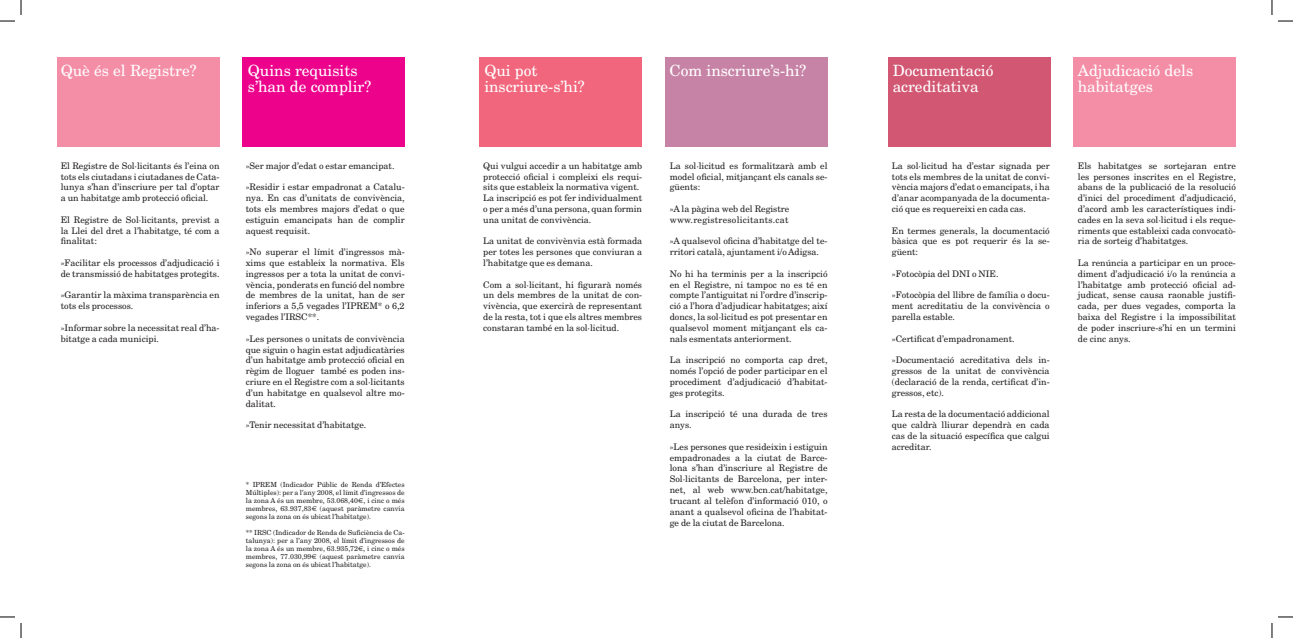
<style>
.page{position:relative;width:1293px;height:638px;background:#fff}
.page>*{position:absolute;margin:0;border:0;box-sizing:border-box;transform-origin:0 0}
.t1{font:15.5px/16px "New Century Schlbk";letter-spacing:-.005em;color:#fff}
.t2{font:9px/10.8px "New Century Schlbk";color:#231f20;text-align:justify}
.t3{font:9px/10.8px "New Century Schlbk";letter-spacing:.025em;color:#231f20}
.t4{font:7px/8px "New Century Schlbk";color:#231f20;text-align:justify}
.s1{font-family:"Euro Sans"}
</style>
<div class="page">
<div style="left:57px;top:57px;width:162px;height:90px;background:#f48da6"></div>
<div style="left:479px;top:57px;width:163px;height:90px;background:#f1667c"></div>
<div style="left:242px;top:57px;width:163px;height:90px;background:#ed028c"></div>
<div style="left:664px;top:57px;width:163px;height:90px;background:#c783a6"></div>
<div style="left:887px;top:57px;width:163px;height:90px;background:#d25773"></div>
<div style="left:1073px;top:57px;width:162px;height:90px;background:#f48da6"></div>
<svg style="left:0;top:0;width:22px;height:22px"></svg>
<svg style="left:0;top:616px;width:22px;height:21px"></svg>
<svg style="left:1271px;top:0;width:21px;height:22px"></svg>
<svg style="left:1271px;top:616px;width:21px;height:21px"></svg>
<h1 class="t1" style="left:61px;top:62px;width:137px">Què és el Registre?</h1>
<h1 class="t1" style="left:248px;top:62px;width:125px">Quins requisits s’han de complir?</h1>
<p class="t2" style="left:61px;top:160px;width:160px">El Registre de Sol·licitants és l’eina on tots els ciutadans i ciutadanes de Cata&shy;lunya s’han d’inscriure per tal d’optar a un habitatge amb protecció oficial.</p>
<p class="t2" style="left:61px;top:214px;width:160px">El Registre de Sol·licitants, previst a la Llei del dret a l’habitatge, té com a finalitat:</p>
<p class="t2" style="left:61px;top:257px;width:160px">»Facilitar els processos d’adjudicació i de transmissió de habitatges protegits.</p>
<p class="t2" style="left:61px;top:289px;width:160px">»Garantir la màxima transparència en tots els processos.</p>
<p class="t2" style="left:61px;top:322px;width:160px">»Informar sobre la necessitat real d’ha&shy;bitatge a cada municipi.</p>
<p class="t2" style="left:246px;top:160px;width:150px">»Ser major d’edat o estar emancipat.</p>
<p class="t2" style="left:246px;top:181px;width:160px">»Residir i estar empadronat a Catalu&shy;nya. En cas d’unitats de convivència, tots els membres majors d’edat o que estiguin emancipats han de complir aquest requisit.</p>
<p class="t2" style="left:246px;top:246px;width:160px">»No superar el límit d’ingressos mà&shy;xims que estableix la normativa. Els ingressos per a tota la unitat de convi&shy;vència, ponderats en funció del nombre de membres de la unitat, han de ser inferiors a 5,5 vegades l’IPREM* o 6,2 vegades l’IRSC**.</p>
<p class="t2" style="left:246px;top:332px;width:160px">»Les persones o unitats de convivència que siguin o hagin estat adjudicatàries d’un habitatge amb protecció oficial en règim de lloguer també es poden ins&shy;criure en el Registre com a sol·licitants d’un habitatge en qualsevol altre mo&shy;dalitat.</p>
<p class="t2" style="left:246px;top:419px;width:122px">»Tenir necessitat d’habitatge.</p>
<p class="t4" style="left:246px;top:480px;width:160px">* IPREM (Indicador Públic de Renda d’Efectes Múltiples): per a l’any 2008, el límit d’ingressos de la zona A és un membre, 53.068,40<span class="s1">€</span>, i cinc o més membres, 63.937,83<span class="s1">€</span> (aquest paràmetre canvia segons la zona on és ubicat l’habitatge).</p>
<p class="t4" style="left:246px;top:528px;width:160px">** IRSC (Indicador de Renda de Suficiència de Ca&shy;talunya): per a l’any 2008, el límit d’ingressos de la zona A és un membre, 63.935,72<span class="s1">€</span>, i cinc o més membres, 77.030,99<span class="s1">€</span> (aquest paràmetre canvia segons la zona on és ubicat l’habitatge).</p>
<h1 class="t1" style="left:484px;top:62px;width:102px">Qui pot inscriure-s’hi?</h1>
<h1 class="t1" style="left:669px;top:62px;width:138px">Com inscriure’s-hi?</h1>
<p class="t2" style="left:483px;top:160px;width:160px;text-align:left">Qui vulgui accedir a un habitatge amb protecció oficial i compleixi els requi&shy;sits que estableix la normativa vigent.<br>La inscripció es pot fer individualment o per a més d’una persona, quan formin una unitat de convivència.</p>
<p class="t2" style="left:483px;top:235px;width:160px">La unitat de convivènvia està formada per totes les persones que conviuran a l’habitatge que es demana.</p>
<p class="t2" style="left:483px;top:278px;width:160px">Com a sol·licitant, hi figurarà només un dels membres de la unitat de con&shy;vivència, que exercirà de representant de la resta, tot i que els altres membres constaran també en la sol·licitud.</p>
<p class="t2" style="left:669px;top:160px;width:159px">La sol·licitud es formalitzarà amb el model oficial, mitjançant els canals se&shy;güents:</p>
<p class="t3" style="left:669px;top:203px;width:121px">»A la pàgina web del Registre www.registresolicitants.cat</p>
<p class="t2" style="left:669px;top:235px;width:159px">»A qualsevol oficina d’habitatge del te&shy;rritori català, ajuntament i/o Adigsa.</p>
<p class="t2" style="left:669px;top:268px;width:159px">No hi ha terminis per a la inscripció en el Registre, ni tampoc no es té en compte l’antiguitat ni l’ordre d’inscrip&shy;ció a l’hora d’adjudicar habitatges; així doncs, la sol·licitud es pot presentar en qualsevol moment mitjançant els ca&shy;nals esmentats anteriorment.</p>
<p class="t2" style="left:669px;top:354px;width:159px">La inscripció no comporta cap dret, només l’opció de poder participar en el procediment d’adjudicació d’habitat&shy;ges protegits.</p>
<p class="t2" style="left:669px;top:408px;width:159px">La inscripció té una durada de tres anys.</p>
<p class="t2" style="left:669px;top:440px;width:159px">»Les persones que resideixin i estiguin empadronades a la ciutat de Barce&shy;lona s’han d’inscriure al Registre de Sol·licitants de Barcelona, per inter&shy;net, al web www.bcn.cat/habitatge, trucant al telèfon d’informació 010, o anant a qualsevol oficina de l’habitat&shy;ge de la ciutat de Barcelona.</p>
<h1 class="t1" style="left:892px;top:62px;width:102px">Documentació acreditativa</h1>
<p class="t2" style="left:891px;top:160px;width:159px">La sol·licitud ha d’estar signada per tots els membres de la unitat de convi&shy;vència majors d’edat o emancipats, i ha d’anar acompanyada de la documenta&shy;ció que es requereixi en cada cas.</p>
<p class="t2" style="left:891px;top:224px;width:159px">En termes generals, la documentació bàsica que es pot requerir és la se&shy;güent:</p>
<p class="t2" style="left:891px;top:268px;width:108px">»Fotocòpia del DNI o NIE.</p>
<p class="t2" style="left:891px;top:289px;width:159px">»Fotocòpia del llibre de família o docu&shy;ment acreditatiu de la convivència o parella estable.</p>
<p class="t2" style="left:891px;top:332px;width:124px">»Certificat d’empadronament.</p>
<p class="t2" style="left:891px;top:354px;width:159px">»Documentació acreditativa dels in&shy;gressos de la unitat de convivència (declaració de la renda, certificat d’in&shy;gressos, etc).</p>
<p class="t2" style="left:891px;top:408px;width:159px">La resta de la documentació addicional que caldrà lliurar dependrà en cada cas de la situació específica que calgui acreditar.</p>
<h1 class="t1" style="left:1077px;top:62px;width:117px">Adjudicació dels habitatges</h1>
<p class="t2" style="left:1077px;top:160px;width:159px">Els habitatges se sortejaran entre les persones inscrites en el Registre, abans de la publicació de la resolució d’inici del procediment d’adjudicació, d’acord amb les característiques indi&shy;cades en la seva sol·licitud i els reque&shy;riments que estableixi cada convocatò&shy;ria de sorteig d’habitatges.</p>
<p class="t2" style="left:1077px;top:257px;width:159px">La renúncia a participar en un proce&shy;diment d’adjudicació i/o la renúncia a l’habitatge amb protecció oficial ad&shy;judicat, sense causa raonable justifi&shy;cada, per dues vegades, comporta la baixa del Registre i la impossibilitat de poder inscriure-s’hi en un termini de cinc anys.</p>
</div>
